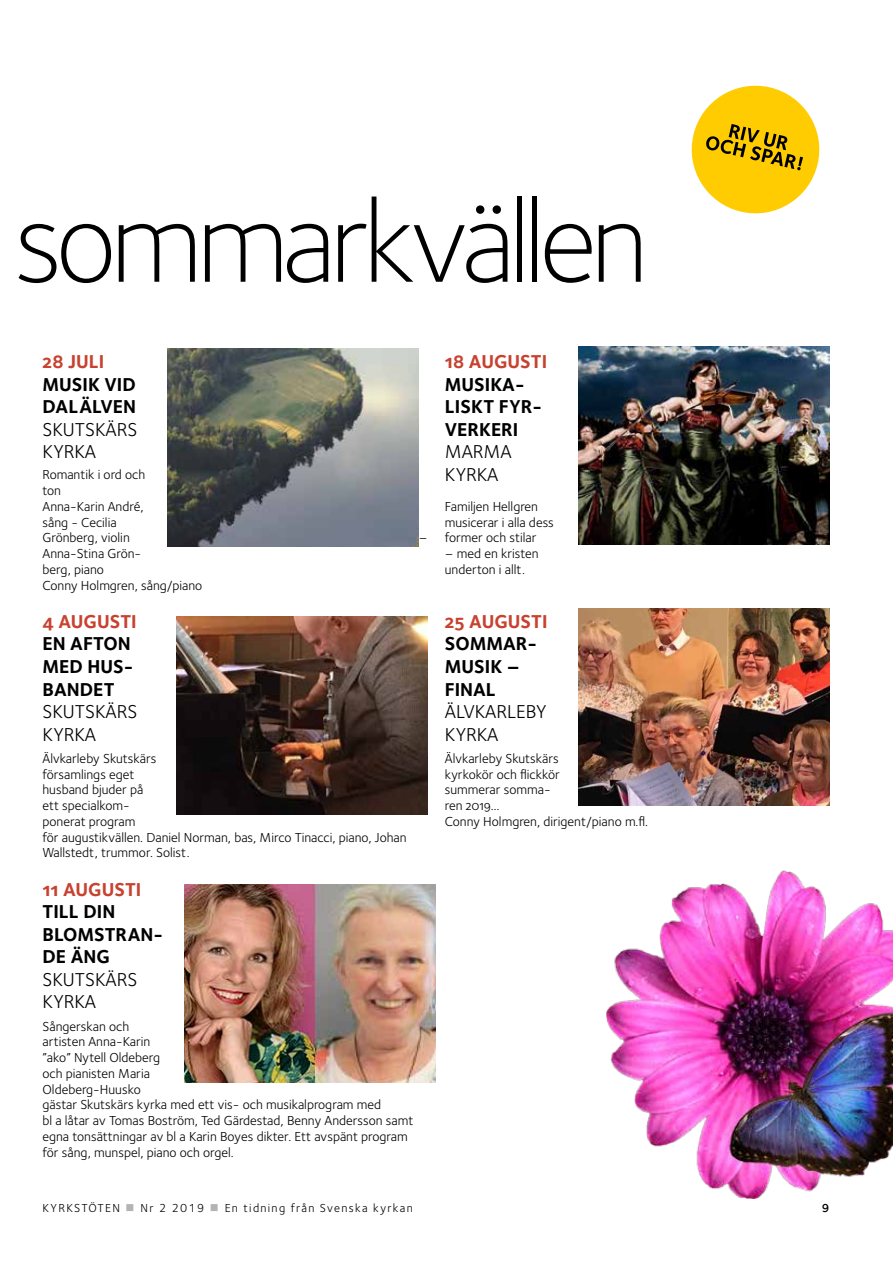
<style>
.page{position:relative;width:893px;height:1263px;background:#fff}
.page>*{position:absolute;margin:0;border:0;box-sizing:border-box;transform-origin:0 0}
.t1{font:300 118.5px "Foundry Sterling";letter-spacing:-.055em;color:#000}
.t2{font:700 19.35px/22.5px "Foundry Sterling";color:#000}
.t3{font:19.35px/22.5px "Foundry Sterling";color:#000}
.t4{font:700 19.35px "Foundry Sterling";color:#c74230}
.t5{font:13.5px/15.8px "Foundry Sterling";color:#000}
.t6{font:12px "Foundry Sterling";letter-spacing:.11em;color:#000}
.t7{font:600 12px "Foundry Sterling";color:#000}
.s1{color:#b1b3b4}
</style>
<div class="page">
<svg style="left:691px;top:85px;width:129px;height:129px"></svg>
<img style="left:168px;top:349px;width:251px;height:197px">
<img style="left:176px;top:617px;width:251px;height:197px">
<img style="left:185px;top:884px;width:251px;height:198px">
<img style="left:578px;top:347px;width:251px;height:197px">
<img style="left:578px;top:608px;width:251px;height:198px">
<img style="left:607px;top:870px;width:286px;height:329px">
<h1 class="t1" style="left:15px;top:173px;width:635px">sommarkvällen</h1>
<h2 class="t4" style="left:43px;top:350px;width:63px">28 JULI</h2>
<h2 class="t2" style="left:43px;top:374px;width:95px">MUSIK VID<br>DALÄLVEN</h2>
<h2 class="t3" style="left:43px;top:418px;width:96px">SKUTSKÄRS<br>KYRKA</h2>
<p class="t5" style="left:43px;top:467px;width:104px">Romantik i ord och ton<br>Anna-Karin André, sång - Cecilia<br>Grönberg, violin</p>
<p class="t5" style="left:419px;top:530px;width:10px">–</p>
<p class="t5" style="left:43px;top:546px;width:161px">Anna-Stina Grön-<br>berg, piano<br>Conny Holmgren, sång/piano</p>
<h2 class="t4" style="left:43px;top:610px;width:96px">4 AUGUSTI</h2>
<h2 class="t2" style="left:43px;top:633px;width:92px">EN AFTON<br>MED HUS-<br>BANDET</h2>
<h2 class="t3" style="left:43px;top:700px;width:96px">SKUTSKÄRS<br>KYRKA</h2>
<p class="t5" style="left:43px;top:750px;width:366px">Älvkarleby Skutskärs<br>församlings eget<br>husband bjuder på<br>ett specialkom-<br>ponerat program<br>för augustikvällen. Daniel Norman, bas, Mirco Tinacci, piano, Johan<br>Wallstedt, trummor. Solist.</p>
<h2 class="t4" style="left:43px;top:877px;width:100px">11 AUGUSTI</h2>
<h2 class="t2" style="left:43px;top:901px;width:122px">TILL DIN<br>BLOMSTRAN-<br>DE ÄNG</h2>
<h2 class="t3" style="left:43px;top:968px;width:96px">SKUTSKÄRS<br>KYRKA</h2>
<p class="t5" style="left:43px;top:1018px;width:372px">Sångerskan och<br>artisten Anna-Karin<br>”ako” Nytell Oldeberg<br>och pianisten Maria<br>Oldeberg-Huusko<br>gästar Skutskärs kyrka med ett vis- och musikalprogram med<br>bl a låtar av Tomas Boström, Ted Gärdestad, Benny Andersson samt egna tonsättningar av bl a Karin Boyes dikter. Ett avspänt program för sång, munspel, piano och orgel.</p>
<h2 class="t4" style="left:445px;top:350px;width:104px">18 AUGUSTI</h2>
<h2 class="t2" style="left:445px;top:374px;width:99px">MUSIKA-<br>LISKT FYR-<br>VERKERI</h2>
<h2 class="t3" style="left:445px;top:441px;width:68px">MARMA<br>KYRKA</h2>
<p class="t5" style="left:445px;top:498px;width:110px">Familjen Hellgren musicerar i alla dess former och stilar</p>
<p class="t5" style="left:445px;top:546px;width:95px">– med en kristen underton i allt.</p>
<h2 class="t4" style="left:445px;top:610px;width:104px">25 AUGUSTI</h2>
<h2 class="t2" style="left:445px;top:633px;width:94px">SOMMAR-<br>MUSIK –<br>FINAL</h2>
<h2 class="t3" style="left:445px;top:700px;width:103px">ÄLVKARLEBY<br>KYRKA</h2>
<p class="t5" style="left:445px;top:750px;width:205px">Älvkarleby Skutskärs<br>kyrkokör och flickkör<br>summerar somma-<br>ren 2019…<br>Conny Holmgren, dirigent/piano m.fl.</p>
<p class="t6" style="left:43px;top:1200px;width:372px">KYRKSTÖTEN <span class="s1">■</span> Nr 2 2019 <span class="s1">■</span> En tidning från Svenska kyrkan</p>
<p class="t7" style="left:822px;top:1200px;width:9px">9</p>
</div>
